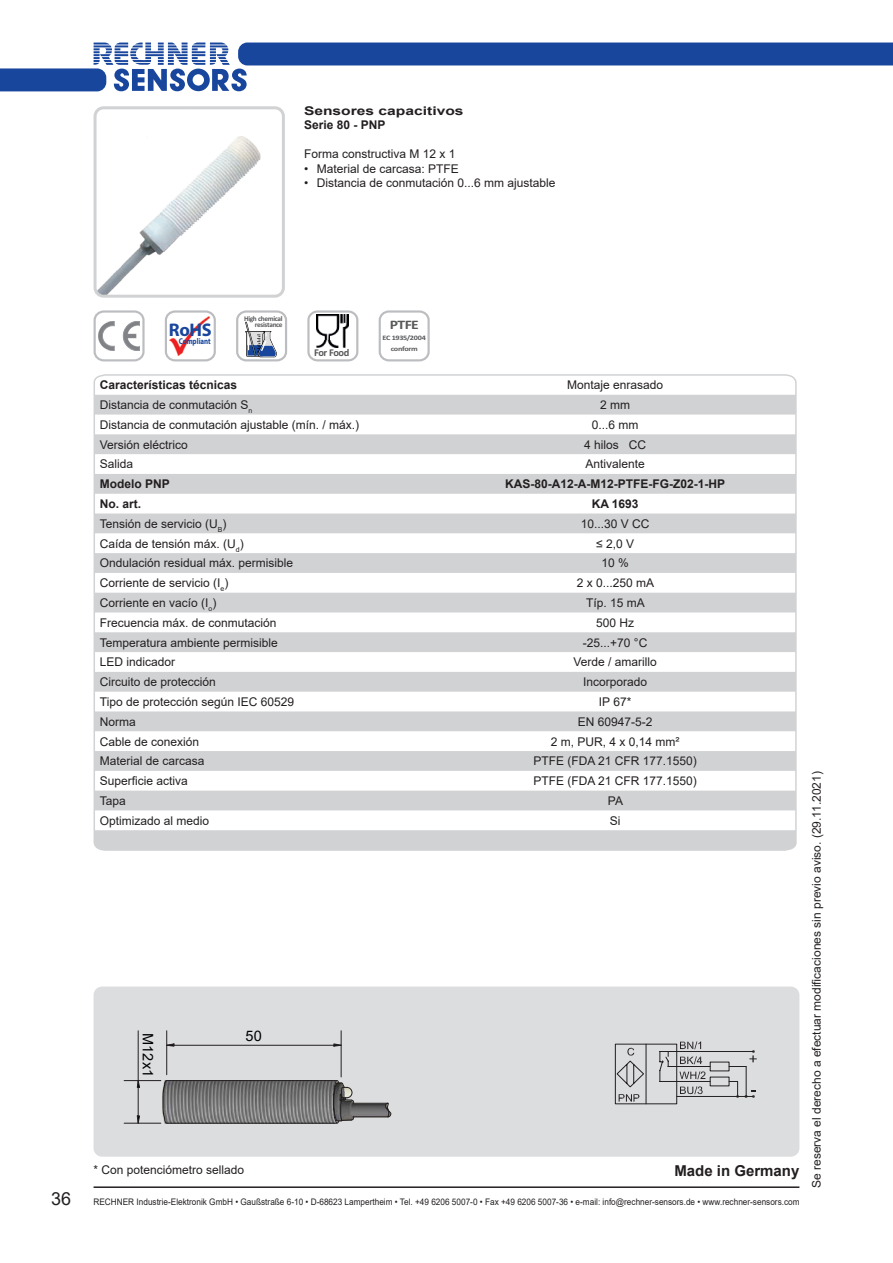
<style>
.page{position:relative;width:893px;height:1263px;background:#fff}
.page>*{position:absolute;margin:0;border:0;box-sizing:border-box;transform-origin:0 0}
.t1{font:700 18.3px "Myriad Pro";color:#18469d}
.t2{font:700 15px "Arial";color:#231f20}
.t3{font:14.55px "Arial";letter-spacing:.005em;color:#000}
.t4{font:700 13.05px "Calibri";color:#57585a;scale:1.2 1}
.Text_neben_Foto{font:12px "Arial";color:#231f20}
.Text_neben_Foto-2{font:700 12px "Arial";color:#231f20}
.Text_neben_Foto-3{font:700 12px "Arial";color:#231f20;scale:1.3 1}
.t5{font:700 10.5px "Calibri";letter-spacing:-.045em;color:#57585a}
.t6{font:9px "Arial";color:#231f20;scale:.91 1}
.t7{font:700 8.4px "Myriad Pro";color:#18469d;scale:.82 1}
.t8{font:700 7.2px/6.1px "Calibri";letter-spacing:-.045em;color:#57585a;text-align:right}
.t9{font:700 6.75px/10.9px "Calibri";letter-spacing:-.035em;color:#57585a;text-align:center;scale:1.2 1}
.s1{font-size:18px}
</style>
<div class="page">
<svg style="left:0;top:43px;width:893px;height:48px"></svg>
<hr style="left:94px;top:1186px;width:705px;height:2px;background:#231f20">
<div style="left:94px;top:986px;width:705px;height:171px;background:#dcdddf;border-radius:9px"></div>
<img style="left:98px;top:110px;width:183px;height:184px">
<div style="left:94px;top:106px;width:191px;height:192px;border:3px solid #d1d2d4;border-radius:9px"></div>
<svg style="left:615px;top:1041px;width:142px;height:63px"></svg>
<div style="left:94px;top:310px;width:51px;height:51px;border:2px solid #bcbdc0;border-radius:9px"></div>
<svg style="left:98px;top:321px;width:42px;height:30px"></svg>
<div style="left:165px;top:310px;width:51px;height:51px;border:2px solid #bcbdc0;border-radius:9px"></div>
<img style="left:170px;top:316px;width:39px;height:40px">
<div style="left:236px;top:310px;width:51px;height:51px;border:2px solid #bcbdc0;border-radius:9px"></div>
<svg style="left:245px;top:322px;width:32px;height:35px"></svg>
<svg style="left:307px;top:310px;width:51px;height:51px"></svg>
<img style="left:316px;top:315px;width:32px;height:32px">
<img style="left:168px;top:1081px;width:217px;height:42px">
<svg style="left:162px;top:1080px;width:6px;height:44px"></svg>
<hr style="left:167px;top:1123px;width:170px;height:1px;background:#231f20">
<hr style="left:167px;top:1080px;width:170px;height:1px;background:#231f20">
<svg style="left:333px;top:1080px;width:22px;height:44px"></svg>
<hr style="left:353px;top:1103px;width:35px;height:1px;background:#231f20">
<hr style="left:353px;top:1116px;width:35px;height:1px;background:#231f20">
<svg style="left:385px;top:1102px;width:7px;height:16px"></svg>
<svg style="left:167px;top:1043px;width:8px;height:4px"></svg>
<svg style="left:333px;top:1043px;width:8px;height:4px"></svg>
<hr style="left:174px;top:1045px;width:160px;height:1px;background:#231f20">
<hr style="left:166px;top:1031px;width:1px;height:44px;background:#231f20">
<hr style="left:341px;top:1031px;width:1px;height:46px;background:#231f20">
<svg style="left:136px;top:1075px;width:5px;height:48px"></svg>
<hr style="left:124px;top:1080px;width:37px;height:1px;background:#231f20">
<hr style="left:124px;top:1123px;width:37px;height:1px;background:#231f20">
<hr style="left:138px;top:1031px;width:1px;height:49px;background:#231f20">
<div style="left:379px;top:310px;width:51px;height:51px;border:2px solid #bcbdc0;border-radius:9px"></div>
<svg style="left:93px;top:374px;width:704px;height:477px"></svg>
<p class="Text_neben_Foto-3" style="left:304px;top:102px;width:124px">Sensores capacitivos</p>
<p class="Text_neben_Foto-2" style="left:304px;top:117px;width:83px">Serie 80 - PNP</p>
<p class="Text_neben_Foto" style="left:304px;top:146px;width:153px">Forma constructiva M 12 x 1</p>
<p class="Text_neben_Foto" style="left:304px;top:160px;width:156px">• Material de carcasa: PTFE</p>
<p class="Text_neben_Foto" style="left:304px;top:175px;width:253px">• Distancia de conmutación 0...6 mm ajustable</p>
<p class="t1" style="left:169px;top:318px;width:44px">RoHS</p>
<p class="t7" style="left:179px;top:335px;width:41px">Compliant</p>
<p class="t8" style="left:244px;top:315px;width:40px">High chemical resistance</p>
<p class="t5" style="left:314px;top:346px;width:37px">For Food</p>
<p class="t4" style="left:390px;top:317px;width:26px">PTFE</p>
<p class="t9" style="left:383px;top:332px;width:38px">EC 1935/2004 conform</p>
<p class="Text_neben_Foto-2" style="left:100px;top:377px;width:139px">Características técnicas</p>
<p class="Text_neben_Foto" style="left:567px;top:377px;width:98px">Montaje enrasado</p>
<p class="Text_neben_Foto" style="left:100px;top:396px;width:154px">Distancia de conmutación S<sub>n</sub></p>
<p class="Text_neben_Foto" style="left:600px;top:396px;width:31px">2 mm</p>
<p class="Text_neben_Foto" style="left:100px;top:416px;width:261px">Distancia de conmutación ajustable (mín. / máx.)</p>
<p class="Text_neben_Foto" style="left:592px;top:416px;width:48px">0...6 mm</p>
<p class="Text_neben_Foto" style="left:100px;top:436px;width:90px">Versión eléctrico</p>
<p class="Text_neben_Foto" style="left:584px;top:436px;width:64px">4 hilos CC</p>
<p class="Text_neben_Foto" style="left:100px;top:456px;width:35px">Salida</p>
<p class="Text_neben_Foto" style="left:585px;top:456px;width:61px">Antivalente</p>
<p class="Text_neben_Foto-2" style="left:100px;top:475px;width:72px">Modelo PNP</p>
<p class="Text_neben_Foto-2" style="left:505px;top:475px;width:222px">KAS-80-A12-A-M12-PTFE-FG-Z02-1-HP</p>
<p class="Text_neben_Foto-2" style="left:100px;top:495px;width:43px">No. art.</p>
<p class="Text_neben_Foto-2" style="left:592px;top:495px;width:48px">KA 1693</p>
<p class="Text_neben_Foto" style="left:100px;top:515px;width:128px">Tensión de servicio (U<sub>B</sub>)</p>
<p class="Text_neben_Foto" style="left:581px;top:515px;width:70px">10...30 V CC</p>
<p class="Text_neben_Foto" style="left:100px;top:535px;width:145px">Caída de tensión máx. (U<sub>d</sub>)</p>
<p class="Text_neben_Foto" style="left:596px;top:535px;width:39px">≤ 2,0 V</p>
<p class="Text_neben_Foto" style="left:100px;top:555px;width:195px">Ondulación residual máx. permisible</p>
<p class="Text_neben_Foto" style="left:601px;top:555px;width:29px">10 %</p>
<p class="Text_neben_Foto" style="left:100px;top:575px;width:130px">Corriente de servicio (I<sub>e</sub>)</p>
<p class="Text_neben_Foto" style="left:577px;top:575px;width:79px">2 x 0...250 mA</p>
<p class="Text_neben_Foto" style="left:100px;top:594px;width:118px">Corriente en vacío (I<sub>o</sub>)</p>
<p class="Text_neben_Foto" style="left:586px;top:594px;width:60px">Típ. 15 mA</p>
<p class="Text_neben_Foto" style="left:100px;top:614px;width:178px">Frecuencia máx. de conmutación</p>
<p class="Text_neben_Foto" style="left:596px;top:614px;width:40px">500 Hz</p>
<p class="Text_neben_Foto" style="left:100px;top:634px;width:180px">Temperatura ambiente permisible</p>
<p class="Text_neben_Foto" style="left:583px;top:634px;width:66px">-25...+70 °C</p>
<p class="Text_neben_Foto" style="left:100px;top:654px;width:77px">LED indicador</p>
<p class="Text_neben_Foto" style="left:573px;top:654px;width:85px">Verde / amarillo</p>
<p class="Text_neben_Foto" style="left:100px;top:674px;width:118px">Circuito de protección</p>
<p class="Text_neben_Foto" style="left:583px;top:674px;width:66px">Incorporado</p>
<p class="Text_neben_Foto" style="left:100px;top:693px;width:196px">Tipo de protección según IEC 60529</p>
<p class="Text_neben_Foto" style="left:599px;top:693px;width:34px">IP 67*</p>
<p class="Text_neben_Foto" style="left:100px;top:713px;width:37px">Norma</p>
<p class="Text_neben_Foto" style="left:578px;top:713px;width:76px">EN 60947-5-2</p>
<p class="Text_neben_Foto" style="left:100px;top:733px;width:101px">Cable de conexión</p>
<p class="Text_neben_Foto" style="left:551px;top:733px;width:130px">2 m, PUR, 4 x 0,14 mm²</p>
<p class="Text_neben_Foto" style="left:100px;top:753px;width:106px">Material de carcasa</p>
<p class="Text_neben_Foto" style="left:533px;top:753px;width:165px">PTFE (FDA 21 CFR 177.1550)</p>
<p class="Text_neben_Foto" style="left:100px;top:773px;width:90px">Superficie activa</p>
<p class="Text_neben_Foto" style="left:533px;top:773px;width:165px">PTFE (FDA 21 CFR 177.1550)</p>
<p class="Text_neben_Foto" style="left:100px;top:792px;width:28px">Tapa</p>
<p class="Text_neben_Foto" style="left:608px;top:792px;width:17px">PA</p>
<p class="Text_neben_Foto" style="left:100px;top:812px;width:111px">Optimizado al medio</p>
<p class="Text_neben_Foto" style="left:610px;top:812px;width:12px">Si</p>
<p class="t3" style="left:158px;top:1032px;width:46px;rotate:90deg">M12x1</p>
<p class="t3" style="left:246px;top:1025px;width:18px">50</p>
<p class="Text_neben_Foto" style="left:94px;top:1161px;width:152px">* Con potenciómetro sellado</p>
<p class="t2" style="left:674px;top:1160px;width:127px">Made in Germany</p>
<p class="t6" style="left:51px;top:1195px;width:824px"><span class="s1">36</span> RECHNER Industrie-Elektronik GmbH • Gaußstraße 6-10 • D-68623 Lampertheim • Tel. +49 6206 5007-0 • Fax +49 6206 5007-36 • e-mail: info@rechner-sensors.de • www.rechner-sensors.com</p>
<p class="Text_neben_Foto" style="left:808px;top:1188px;width:418px;rotate:-90deg">Se reserva el derecho a efectuar modificaciones sin previo aviso. (29.11.2021)</p>
</div>
